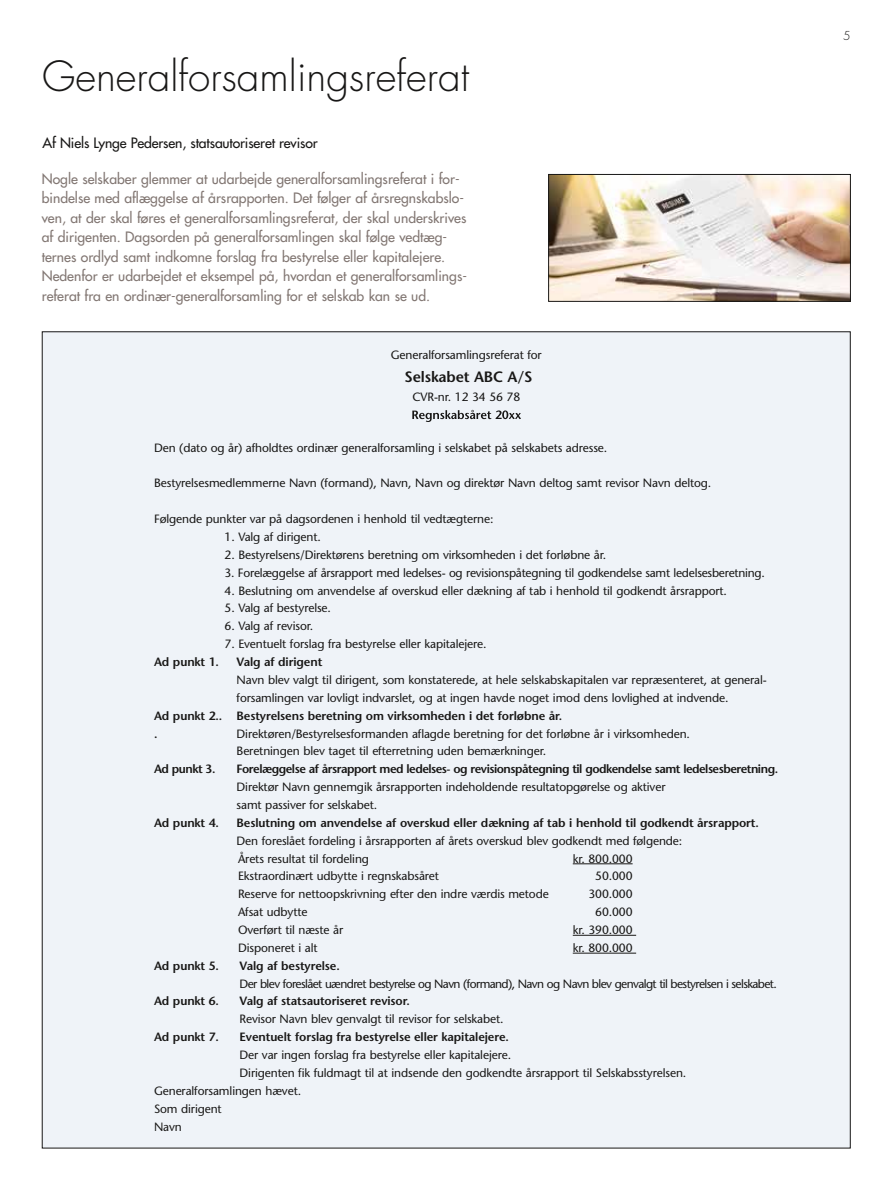
<style>
.page{position:relative;width:893px;height:1191px;background:#fff}
.page>*{position:absolute;margin:0;border:0;box-sizing:border-box;transform-origin:0 0}
.t1{font:300 40.5px "Futura";color:#181716}
.t2{font:600 15px "Stone Sans";letter-spacing:-.01em;color:#181716}
.t3{font:13.95px/19.5px "Futura";color:#827773}
.t4{font:13.95px "Futura";letter-spacing:-.01em;color:#181716}
.t5{font:12px/17.9px "Stone Sans";letter-spacing:-.01em;color:#181716}
.t6{font:600 12px/17.9px "Stone Sans";letter-spacing:-.01em;color:#181716}
.t7{font:12px "Stone Sans";letter-spacing:-.05em;color:#181716}
.t8{font:600 12px "Stone Sans";letter-spacing:-.04em;color:#181716}
.t9{font:300 12px "Futura";color:#181716}
</style>
<div class="page">
<div style="left:42px;top:332px;width:808px;height:816px;background:#eff3f8"></div>
<hr style="left:573px;top:863px;width:60px;height:1px;background:#181716">
<hr style="left:573px;top:935px;width:63px;height:1px;background:#181716">
<hr style="left:573px;top:952px;width:63px;height:1px;background:#181716">
<svg style="left:412px;top:410px;width:109px;height:12px"></svg>
<img style="left:550px;top:176px;width:299px;height:123px">
<div style="left:548px;top:174px;width:303px;height:127px;border:1px solid #181716"></div>
<h1 class="t1" style="left:42px;top:52px;width:429px">Generalforsamlingsreferat</h1>
<p class="t4" style="left:43px;top:134px;width:277px">Af Niels Lynge Pedersen, statsautoriseret revisor</p>
<p class="t3" style="left:42px;top:169px;width:427px">Nogle selskaber glemmer at udarbejde generalforsamlingsreferat i for&shy;bindelse med aflæggelse af årsrapporten. Det følger af årsregnskabslo&shy;ven, at der skal føres et generalforsamlingsreferat, der skal underskrives af dirigenten. Dagsorden på generalforsamlingen skal følge vedtæg&shy;ternes ordlyd samt indkomne forslag fra bestyrelse eller kapitalejere.<br>Nedenfor er udarbejdet et eksempel på, hvordan et generalforsamlings&shy;referat fra en ordinær-generalforsamling for et selskab kan se ud.</p>
<p class="t5" style="left:391px;top:346px;width:152px">Generalforsamlingsreferat for</p>
<p class="t2" style="left:405px;top:368px;width:129px">Selskabet ABC A/S</p>
<p class="t5" style="left:412px;top:388px;width:109px">CVR-nr. 12 34 56 78</p>
<p class="t5" style="left:154px;top:438px;width:455px">Den (dato og år) afholdtes ordinær generalforsamling i selskabet på selskabets adresse.</p>
<p class="t5" style="left:154px;top:474px;width:559px">Bestyrelsesmedlemmerne Navn (formand), Navn, Navn og direktør Navn deltog samt revisor Navn deltog.</p>
<p class="t5" style="left:154px;top:510px;width:341px">Følgende punkter var på dagsordenen i henhold til vedtægterne:</p>
<p class="t5" style="left:225px;top:528px;width:98px">1. Valg af dirigent.</p>
<p class="t5" style="left:225px;top:546px;width:383px">2. Bestyrelsens/Direktørens beretning om virksomheden i det forløbne år.</p>
<p class="t5" style="left:225px;top:563px;width:542px">3. Forelæggelse af årsrapport med ledelses- og revisionspåtegning til godkendelse samt ledelsesberetning.</p>
<p class="t5" style="left:225px;top:581px;width:504px">4. Beslutning om anvendelse af overskud eller dækning af tab i henhold til godkendt årsrapport.</p>
<p class="t5" style="left:225px;top:599px;width:108px">5. Valg af bestyrelse.</p>
<p class="t5" style="left:225px;top:617px;width:90px">6. Valg af revisor.</p>
<p class="t5" style="left:225px;top:635px;width:263px">7. Eventuelt forslag fra bestyrelse eller kapitalejere.</p>
<p class="t6" style="left:154px;top:653px;width:67px">Ad punkt 1.</p>
<p class="t6" style="left:237px;top:653px;width:87px">Valg af dirigent</p>
<p class="t5" style="left:237px;top:671px;width:532px">Navn blev valgt til dirigent, som konstaterede, at hele selskabskapitalen var repræsenteret, at general&shy;forsamlingen var lovligt indvarslet, og at ingen havde noget imod dens lovlighed at indvende.</p>
<p class="t6" style="left:154px;top:706px;width:410px">Ad punkt 2.. Bestyrelsens beretning om virksomheden i det forløbne år. .</p>
<p class="t5" style="left:237px;top:724px;width:455px">Direktøren/Bestyrelsesformanden aflagde beretning for det forløbne år i virksomheden.<br>Beretningen blev taget til efterretning uden bemærkninger.</p>
<p class="t6" style="left:154px;top:760px;width:63px">Ad punkt 3.</p>
<p class="t8" style="left:237px;top:762px;width:543px">Forelæggelse af årsrapport med ledelses- og revisionspåtegning til godkendelse samt ledelsesberetning.</p>
<p class="t5" style="left:237px;top:778px;width:430px">Direktør Navn gennemgik årsrapporten indeholdende resultatopgørelse og aktiver samt passiver for selskabet.</p>
<p class="t6" style="left:154px;top:813px;width:67px">Ad punkt 4.</p>
<p class="t6" style="left:237px;top:813px;width:524px">Beslutning om anvendelse af overskud eller dækning af tab i henhold til godkendt årsrapport.</p>
<p class="t5" style="left:237px;top:831px;width:447px">Den foreslået fordeling i årsrapporten af årets overskud blev godkendt med følgende:<br>Årets resultat til fordeling</p>
<p class="t5" style="left:573px;top:849px;width:61px">kr. 800.000</p>
<p class="t5" style="left:238px;top:867px;width:202px">Ekstraordinært udbytte i regnskabsåret</p>
<p class="t5" style="left:595px;top:867px;width:39px">50.000</p>
<p class="t5" style="left:238px;top:885px;width:312px">Reserve for nettoopskrivning efter den indre værdis metode</p>
<p class="t5" style="left:589px;top:885px;width:46px">300.000</p>
<p class="t5" style="left:238px;top:903px;width:71px">Afsat udbytte</p>
<p class="t5" style="left:595px;top:903px;width:39px">60.000</p>
<p class="t5" style="left:238px;top:921px;width:107px">Overført til næste år</p>
<p class="t5" style="left:573px;top:921px;width:61px">kr. 390.000</p>
<p class="t5" style="left:238px;top:938px;width:81px">Disponeret i alt</p>
<p class="t5" style="left:573px;top:938px;width:61px">kr. 800.000</p>
<p class="t6" style="left:154px;top:956px;width:67px">Ad punkt 5.</p>
<p class="t6" style="left:240px;top:956px;width:102px">Valg af bestyrelse.</p>
<p class="t7" style="left:240px;top:976px;width:539px">Der blev foreslået uændret bestyrelse og Navn (formand), Navn og Navn blev genvalgt til bestyrelsen i selskabet.</p>
<p class="t6" style="left:154px;top:992px;width:67px">Ad punkt 6.</p>
<p class="t6" style="left:240px;top:992px;width:172px">Valg af statsautoriseret revisor.</p>
<p class="t5" style="left:240px;top:1010px;width:265px">Revisor Navn blev genvalgt til revisor for selskabet.</p>
<p class="t6" style="left:154px;top:1028px;width:67px">Ad punkt 7.</p>
<p class="t6" style="left:240px;top:1028px;width:271px">Eventuelt forslag fra bestyrelse eller kapitalejere.</p>
<p class="t5" style="left:240px;top:1046px;width:273px">Der var ingen forslag fra bestyrelse eller kapitalejere.</p>
<p class="t5" style="left:240px;top:1063px;width:448px">Dirigenten fik fuldmagt til at indsende den godkendte årsrapport til Selskabsstyrelsen.</p>
<p class="t5" style="left:154px;top:1081px;width:149px">Generalforsamlingen hævet.</p>
<p class="t5" style="left:154px;top:1099px;width:69px">Som dirigent</p>
<p class="t5" style="left:154px;top:1117px;width:29px">Navn</p>
<p class="t9" style="left:843px;top:28px;width:9px">5</p>
</div>
